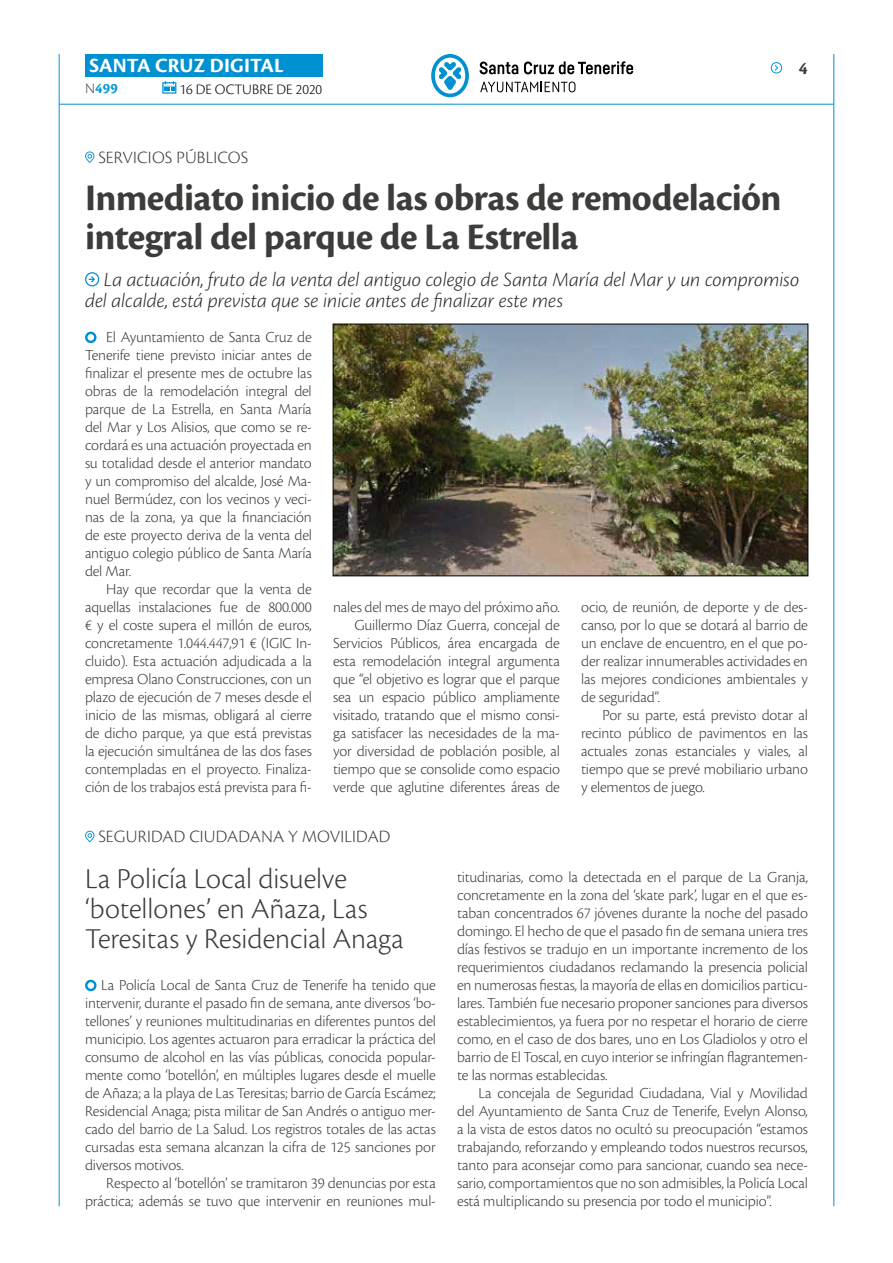
<style>
.page{position:relative;width:893px;height:1263px;background:#fff}
.page>*{position:absolute;margin:0;border:0;box-sizing:border-box;transform-origin:0 0}
.t1{font:700 39px/39px "Cronos Pro";letter-spacing:-.015em;color:#3c3c3b}
.t2{font:300 30px/30px "Cronos Pro";color:#3c3c3b}
.t3{font:italic 300 21px/21px "Cronos Pro";letter-spacing:-.005em;color:#282827}
.t4{font:700 21px "Cronos Pro";letter-spacing:.005em;color:#fff}
.t5{font:300 18px "Cronos Pro";letter-spacing:.01em;color:#3c3c3b}
.t6{font:700 18px "Cronos Pro";color:#3c3c3b}
.t7{font:300 15.9px/18px "Cronos Pro";letter-spacing:-.01em;color:#3c3c3b;text-align:justify}
.t8{font:300 15px "Cronos Pro";color:#000}
.t9{font:700 15px "Cronos Pro";color:#079bd8}
.s1{font-weight:300;color:#3c3c3b}
</style>
<div class="page">
<hr style="left:59px;top:104px;width:775px;height:1px;background:#0091d3">
<div style="left:85px;top:54px;width:238px;height:23px;background:#0091d3"></div>
<svg style="left:162px;top:81px;width:14px;height:13px"></svg>
<hr style="left:59px;top:54px;width:1px;height:1152px;background:#0091d3">
<hr style="left:833px;top:54px;width:1px;height:1152px;background:#0091d3">
<svg style="left:771px;top:62px;width:12px;height:11px"></svg>
<svg style="left:431px;top:54px;width:38px;height:43px"></svg>
<svg style="left:480px;top:62px;width:38px;height:12px"></svg>
<svg style="left:524px;top:61px;width:109px;height:13px"></svg>
<svg style="left:480px;top:82px;width:95px;height:10px"></svg>
<svg style="left:85px;top:331px;width:12px;height:13px"></svg>
<img style="left:335px;top:326px;width:471px;height:248px">
<div style="left:333px;top:324px;width:475px;height:252px;border:1px solid #000"></div>
<svg style="left:85px;top:979px;width:12px;height:13px"></svg>
<svg style="left:85px;top:272px;width:14px;height:14px"></svg>
<svg style="left:85px;top:151px;width:9px;height:12px"></svg>
<svg style="left:85px;top:831px;width:9px;height:11px"></svg>
<h3 class="t4" style="left:89px;top:53px;width:196px">SANTA CRUZ DIGITAL</h3>
<p class="t9" style="left:85px;top:80px;width:34px"><span class="s1">N</span>499</p>
<p class="t8" style="left:179px;top:80px;width:144px">16 DE OCTUBRE DE 2020</p>
<p class="t6" style="left:799px;top:58px;width:10px">4</p>
<p class="t5" style="left:98px;top:147px;width:151px">SERVICIOS PÚBLICOS</p>
<h1 class="t1" style="left:85px;top:179px;width:698px">Inmediato inicio de las obras de remodelación integral del parque de La Estrella</h1>
<h3 class="t3" style="left:85px;top:269px;width:716px;text-indent:19px">La actuación, fruto de la venta del antiguo colegio de Santa María del Mar y un compromiso del alcalde, está prevista que se inicie antes de finalizar este mes</h3>
<p class="t7" style="left:85px;top:328px;width:228px;text-indent:21px">El Ayuntamiento de Santa Cruz de Tenerife tiene previsto iniciar antes de finalizar el presente mes de octubre las obras de la remodelación integral del parque de La Estrella, en Santa María del Mar y Los Alisios, que como se re&shy;cordará es una actuación proyectada en su totalidad desde el anterior mandato y un compromiso del alcalde, José Ma&shy;nuel Bermúdez, con los vecinos y veci&shy;nas de la zona, ya que la financiación de este proyecto deriva de la venta del antiguo colegio público de Santa María del Mar.</p>
<p class="t7" style="left:85px;top:580px;width:228px;text-indent:21px">Hay que recordar que la venta de aquellas instalaciones fue de 800.000 € y el coste supera el millón de euros, concretamente 1.044.447,91 € (IGIC In&shy;cluido). Esta actuación adjudicada a la empresa Olano Construcciones, con un plazo de ejecución de 7 meses desde el inicio de las mismas, obligará al cierre de dicho parque, ya que está previstas la ejecución simultánea de las dos fases contempladas en el proyecto. Finaliza&shy;ción de los trabajos está prevista para fi-</p>
<p class="t7" style="left:333px;top:598px;width:228px;text-align:right">nales del mes de mayo del próximo año.<br>Guillermo Díaz Guerra, concejal de Servicios Públicos, área encargada de esta remodelación integral argumenta que “el objetivo es lograr que el parque sea un espacio público ampliamente visitado, tratando que el mismo consi&shy;ga satisfacer las necesidades de la ma&shy;yor diversidad de población posible, al tiempo que se consolide como espacio verde que aglutine diferentes áreas de</p>
<p class="t7" style="left:581px;top:598px;width:228px">ocio, de reunión, de deporte y de des&shy;canso, por lo que se dotará al barrio de un enclave de encuentro, en el que po&shy;der realizar innumerables actividades en las mejores condiciones ambientales y de seguridad”.</p>
<p class="t7" style="left:581px;top:706px;width:228px;text-indent:21px">Por su parte, está previsto dotar al recinto público de pavimentos en las actuales zonas estanciales y viales, al tiempo que se prevé mobiliario urbano y elementos de juego.</p>
<p class="t5" style="left:98px;top:826px;width:293px">SEGURIDAD CIUDADANA Y MOVILIDAD</p>
<h2 class="t2" style="left:85px;top:863px;width:320px">La Policía Local disuelve ‘botellones’ en Añaza, Las<br>Teresitas y Residencial Anaga</h2>
<p class="t7" style="left:85px;top:976px;width:352px;text-indent:16px">La Policía Local de Santa Cruz de Tenerife ha tenido que intervenir, durante el pasado fin de semana, ante diversos ‘bo&shy;tellones’ y reuniones multitudinarias en diferentes puntos del municipio. Los agentes actuaron para erradicar la práctica del consumo de alcohol en las vías públicas, conocida popular&shy;mente como ‘botellón’, en múltiples lugares desde el muelle de Añaza; a la playa de Las Teresitas; barrio de García Escámez; Residencial Anaga; pista militar de San Andrés o antiguo mer&shy;cado del barrio de La Salud. Los registros totales de las actas cursadas esta semana alcanzan la cifra de 125 sanciones por diversos motivos.</p>
<p class="t7" style="left:85px;top:1174px;width:352px;text-align:right">Respecto al ‘botellón’ se tramitaron 39 denuncias por esta práctica; además se tuvo que intervenir en reuniones mul-</p>
<p class="t7" style="left:457px;top:868px;width:352px">titudinarias, como la detectada en el parque de La Granja, concretamente en la zona del ‘skate park’, lugar en el que es&shy;taban concentrados 67 jóvenes durante la noche del pasado domingo. El hecho de que el pasado fin de semana uniera tres días festivos se tradujo en un importante incremento de los requerimientos ciudadanos reclamando la presencia policial en numerosas fiestas, la mayoría de ellas en domicilios particu&shy;lares. También fue necesario proponer sanciones para diversos establecimientos, ya fuera por no respetar el horario de cierre como, en el caso de dos bares, uno en Los Gladiolos y otro el barrio de El Toscal, en cuyo interior se infringían flagrantemen&shy;te las normas establecidas.</p>
<p class="t7" style="left:457px;top:1084px;width:352px;text-indent:21px">La concejala de Seguridad Ciudadana, Vial y Movilidad del Ayuntamiento de Santa Cruz de Tenerife, Evelyn Alonso, a la vista de estos datos no ocultó su preocupación “estamos trabajando, reforzando y empleando todos nuestros recursos, tanto para aconsejar como para sancionar, cuando sea nece&shy;sario, comportamientos que no son admisibles, la Policía Local está multiplicando su presencia por todo el municipio”.</p>
</div>
